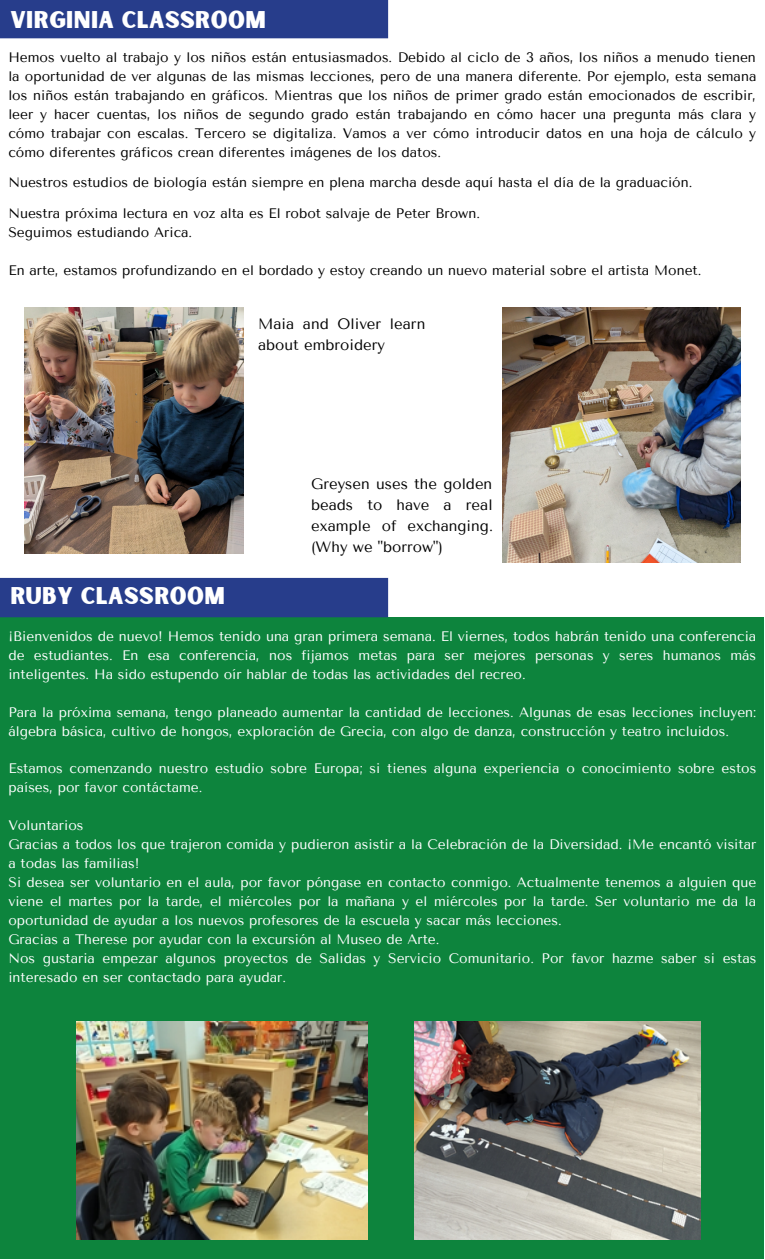
<style>
.page{position:relative;width:765px;height:1260px;background:#fff}
.page>*{position:absolute;margin:0;border:0;box-sizing:border-box;transform-origin:0 0}
.t1{font:23.12px "Sunborn Sans One";letter-spacing:.015em;color:#fff}
.t2{font:15px/20.9px "Tenor Sans";color:#000}
.t3{font:13.75px/18.9px "Tenor Sans";color:#fff}
.t4{font:13.75px/19px "Tenor Sans";color:#000;text-align:justify}
</style>
<div class="page">
<div style="left:0;top:617px;width:764px;height:642px;background:#0d843d"></div>
<div style="left:0;top:578px;width:388px;height:39px;background:#273d8b"></div>
<div style="left:0;top:0;width:388px;height:38px;background:#273d8b"></div>
<img style="left:25px;top:308px;width:218px;height:245px">
<img style="left:503px;top:308px;width:237px;height:255px">
<img style="left:76px;top:1021px;width:291px;height:218px">
<img style="left:415px;top:1021px;width:286px;height:218px">
<h1 class="t1" style="left:10px;top:5px;width:257px">VIRGINIA CLASSROOM</h1>
<p class="t4" style="left:8px;top:48px;width:750px">Hemos vuelto al trabajo y los niños están entusiasmados. Debido al ciclo de 3 años, los niños a menudo tienen la oportunidad de ver algunas de las mismas lecciones, pero de una manera diferente. Por ejemplo, esta semana los niños están trabajando en gráficos. Mientras que los niños de primer grado están emocionados de escribir, leer y hacer cuentas, los niños de segundo grado están trabajando en cómo hacer una pregunta más clara y cómo trabajar con escalas. Tercero se digitaliza. Vamos a ver cómo introducir datos en una hoja de cálculo y cómo diferentes gráficos crean diferentes imágenes de los datos.</p>
<p class="t4" style="left:8px;top:173px;width:685px">Nuestros estudios de biología están siempre en plena marcha desde aquí hasta el día de la graduación.</p>
<p class="t4" style="left:8px;top:204px;width:473px">Nuestra próxima lectura en voz alta es El robot salvaje de Peter Brown.<br>Seguimos estudiando Arica.</p>
<p class="t4" style="left:8px;top:261px;width:695px">En arte, estamos profundizando en el bordado y estoy creando un nuevo material sobre el artista Monet.</p>
<p class="t2" style="left:258px;top:314px;width:169px">Maia and Oliver learn about embroidery</p>
<p class="t2" style="left:311px;top:474px;width:183px;text-align:justify">Greysen uses the golden beads to have a real example of exchanging. (Why we "borrow")</p>
<h1 class="t1" style="left:10px;top:581px;width:216px">RUBY CLASSROOM</h1>
<p class="t3" style="left:8px;top:627px;width:749px;text-align:justify">¡Bienvenidos de nuevo! Hemos tenido una gran primera semana. El viernes, todos habrán tenido una conferencia de estudiantes. En esa conferencia, nos fijamos metas para ser mejores personas y seres humanos más inteligentes. Ha sido estupendo oír hablar de todas las actividades del recreo.</p>
<p class="t3" style="left:8px;top:703px;width:749px">Para la próxima semana, tengo planeado aumentar la cantidad de lecciones. Algunas de esas lecciones incluyen: álgebra básica, cultivo de hongos, exploración de Grecia, con algo de danza, construcción y teatro incluidos.</p>
<p class="t3" style="left:8px;top:759px;width:749px">Estamos comenzando nuestro estudio sobre Europa; si tienes alguna experiencia o conocimiento sobre estos países, por favor contáctame.</p>
<p class="t3" style="left:8px;top:816px;width:749px">Voluntarios<br>Gracias a todos los que trajeron comida y pudieron asistir a la Celebración de la Diversidad. ¡Me encantó visitar a todas las familias!<br>Si desea ser voluntario en el aula, por favor póngase en contacto conmigo. Actualmente tenemos a alguien que viene el martes por la tarde, el miércoles por la mañana y el miércoles por la tarde. Ser voluntario me da la oportunidad de ayudar a los nuevos profesores de la escuela y sacar más lecciones.<br>Gracias a Therese por ayudar con la excursión al Museo de Arte.<br>Nos gustaria empezar algunos proyectos de Salidas y Servicio Comunitario. Por favor hazme saber si estas interesado en ser contactado para ayudar.</p>
</div>
